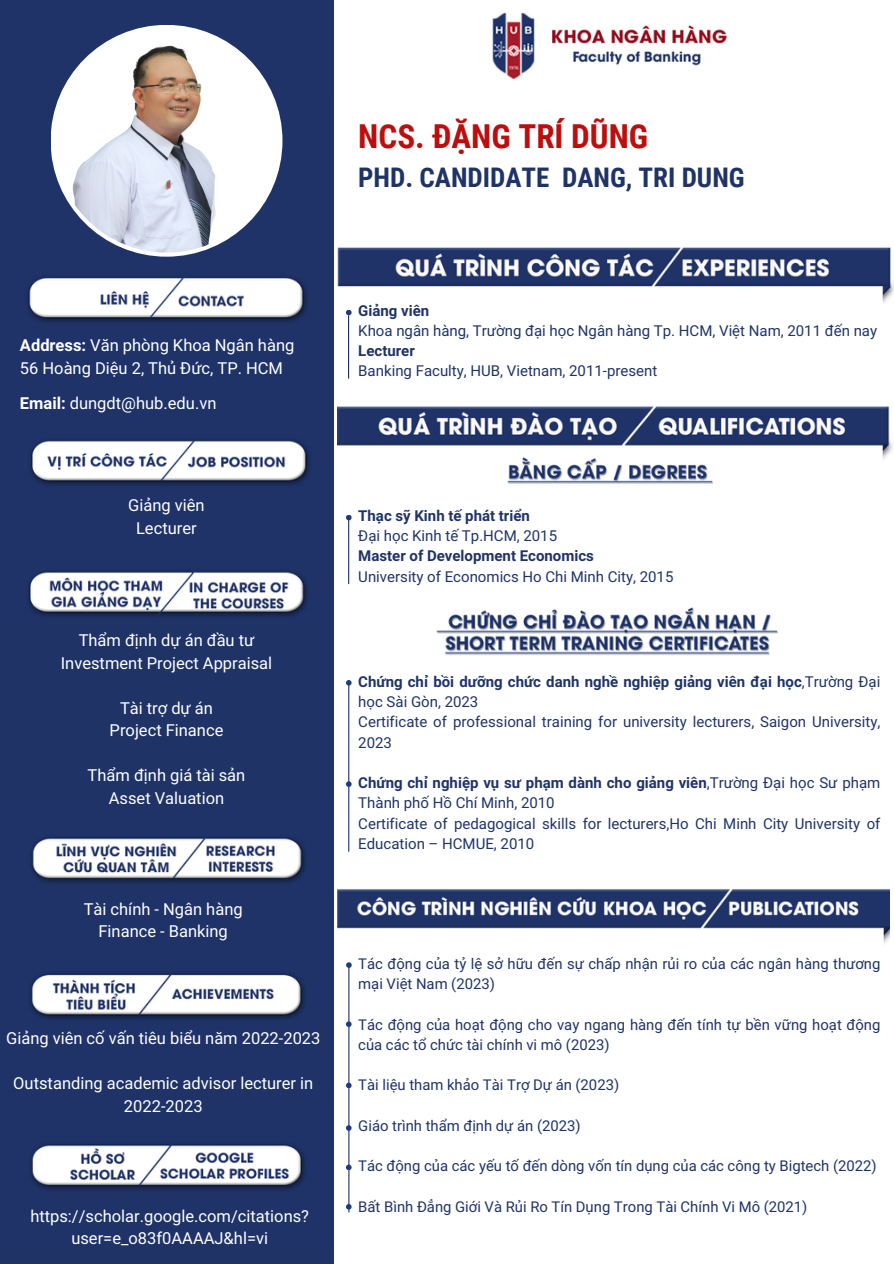
<style>
.page{position:relative;width:894px;height:1264px;background:#fff}
.page>*{position:absolute;margin:0;border:0;box-sizing:border-box;transform-origin:0 0}
.t1{font:700 33px "Roboto Condensed";color:#bd0e0e}
.t2{font:700 27px "Roboto Condensed";color:#1f3367}
.t3{font:16.5px/22.5px "Araboto";color:#fff;text-align:center}
.t4{font:15px/20.2px "Araboto";color:#1f3367}
.t5{font:14.85px/20.2px "Araboto";color:#1f3367}
.s1{font-weight:700}
</style>
<div class="page">
<img style="left:333px;top:4px;width:394px;height:89px">
<div style="left:0;top:0;width:333px;height:1263px;background:#1f3367"></div>
<img style="left:28px;top:25px;width:279px;height:297px">
<div style="left:51px;top:25px;width:231px;height:232px;background:#fff;border-radius:50%"></div>
<img style="left:55px;top:29px;width:223px;height:224px;border-radius:50%">
<img style="left:337px;top:321px;width:556px;height:163px">
<img style="left:337px;top:247px;width:556px;height:57px">
<hr style="left:348px;top:315px;width:1px;height:63px;background:#1f3367">
<svg style="left:346px;top:310px;width:5px;height:5px"></svg>
<img style="left:31px;top:439px;width:279px;height:46px">
<img style="left:351px;top:607px;width:427px;height:78px">
<hr style="left:348px;top:517px;width:1px;height:67px;background:#1f3367">
<img style="left:31px;top:837px;width:274px;height:46px">
<img style="left:29px;top:571px;width:278px;height:46px">
<svg style="left:346px;top:515px;width:5px;height:5px"></svg>
<hr style="left:348px;top:684px;width:1px;height:167px;background:#1f3367">
<svg style="left:346px;top:680px;width:5px;height:5px"></svg>
<hr style="left:348px;top:964px;width:1px;height:248px;background:#1f3367">
<svg style="left:346px;top:962px;width:5px;height:5px"></svg>
<svg style="left:346px;top:781px;width:5px;height:6px"></svg>
<svg style="left:346px;top:1021px;width:5px;height:6px"></svg>
<svg style="left:346px;top:1082px;width:5px;height:6px"></svg>
<svg style="left:346px;top:1125px;width:5px;height:5px"></svg>
<svg style="left:346px;top:1164px;width:5px;height:6px"></svg>
<svg style="left:346px;top:1203px;width:5px;height:6px"></svg>
<img style="left:31px;top:1144px;width:274px;height:46px">
<img style="left:30px;top:973px;width:275px;height:46px">
<img style="left:337px;top:889px;width:551px;height:55px">
<h3 class="t1" style="left:358px;top:118px;width:291px">NCS. ĐẶNG TRÍ DŨNG</h3>
<p class="t2" style="left:358px;top:162px;width:388px">PHD. CANDIDATE DANG, TRI DUNG</p>
<p class="t3" style="left:20px;top:334px;width:276px;text-align:left"><span class="s1">Address:</span> Văn phòng Khoa Ngân hàng<br>56 Hoàng Diệu 2, Thủ Đức, TP. HCM</p>
<h3 class="t3" style="left:20px;top:392px;width:198px"><span class="s1">Email:</span> dungdt@hub.edu.vn</h3>
<h3 class="t3" style="left:128px;top:495px;width:78px">Giảng viên<br>Lecturer</h3>
<p class="t3" style="left:61px;top:630px;width:213px">Thẩm định dự án đầu tư<br>Investment Project Appraisal</p>
<h3 class="t3" style="left:110px;top:697px;width:115px">Tài trợ dự án<br>Project Finance</h3>
<h3 class="t3" style="left:88px;top:765px;width:159px">Thẩm định giá tài sản<br>Asset Valuation</h3>
<h3 class="t3" style="left:84px;top:898px;width:160px">Tài chính - Ngân hàng<br>Finance - Banking</h3>
<p class="t3" style="left:6px;top:1028px;width:316px">Giảng viên cố vấn tiêu biểu năm 2022-2023</p>
<h3 class="t3" style="left:13px;top:1073px;width:301px">Outstanding academic advisor lecturer in<br>2022-2023</h3>
<p class="t3" style="left:30px;top:1204px;width:280px">https://scholar.google.com/citations? user=e_o83f0AAAAJ&amp;hl=vi</p>
<p class="t4" style="left:358px;top:301px;width:520px"><span class="s1">Giảng viên<br></span>Khoa ngân hàng, Trường đại học Ngân hàng Tp. HCM, Việt Nam, 2011 đến nay <span class="s1">Lecturer<br></span>Banking Faculty, HUB, Vietnam, 2011-present</p>
<p class="t4" style="left:358px;top:506px;width:316px"><span class="s1">Thạc sỹ Kinh tế phát triển<br></span>Đại học Kinh tế Tp.HCM, 2015<br><span class="s1">Master of Development Economics<br></span>University of Economics Ho Chi Minh City, 2015</p>
<p class="t4" style="left:358px;top:672px;width:523px"><span class="s1">Chứng chỉ bồi dưỡng chức danh nghề nghiệp giảng viên đại học</span>,Trường Đại học Sài Gòn, 2023<br>Certificate of professional training for university lecturers, Saigon University, 2023</p>
<h3 class="t4" style="left:358px;top:773px;width:523px"><span class="s1">Chứng chỉ nghiệp vụ sư phạm dành cho giảng viên</span>,Trường Đại học Sư phạm Thành phố Hồ Chí Minh, 2010<br>Certificate of pedagogical skills for lecturers,Ho Chi Minh City University of Education – HCMUE, 2010</h3>
<h3 class="t5" style="left:358px;top:954px;width:523px">Tác động của tỷ lệ sở hữu đến sự chấp nhận rủi ro của các ngân hàng thương mại Việt Nam (2023)</h3>
<p class="t5" style="left:358px;top:1014px;width:523px">Tác động của hoạt động cho vay ngang hàng đến tính tự bền vững hoạt động của các tổ chức tài chính vi mô (2023)</p>
<h1 class="t5" style="left:358px;top:1075px;width:262px">Tài liệu tham khảo Tài Trợ Dự án (2023)</h1>
<h2 class="t5" style="left:358px;top:1116px;width:224px">Giáo trình thẩm định dự án (2023)</h2>
<p class="t5" style="left:358px;top:1156px;width:519px">Tác động của các yếu tố đến dòng vốn tín dụng của các công ty Bigtech (2022)</p>
<h3 class="t5" style="left:358px;top:1197px;width:450px">Bất Bình Đẳng Giới Và Rủi Ro Tín Dụng Trong Tài Chính Vi Mô (2021)</h3>
</div>
